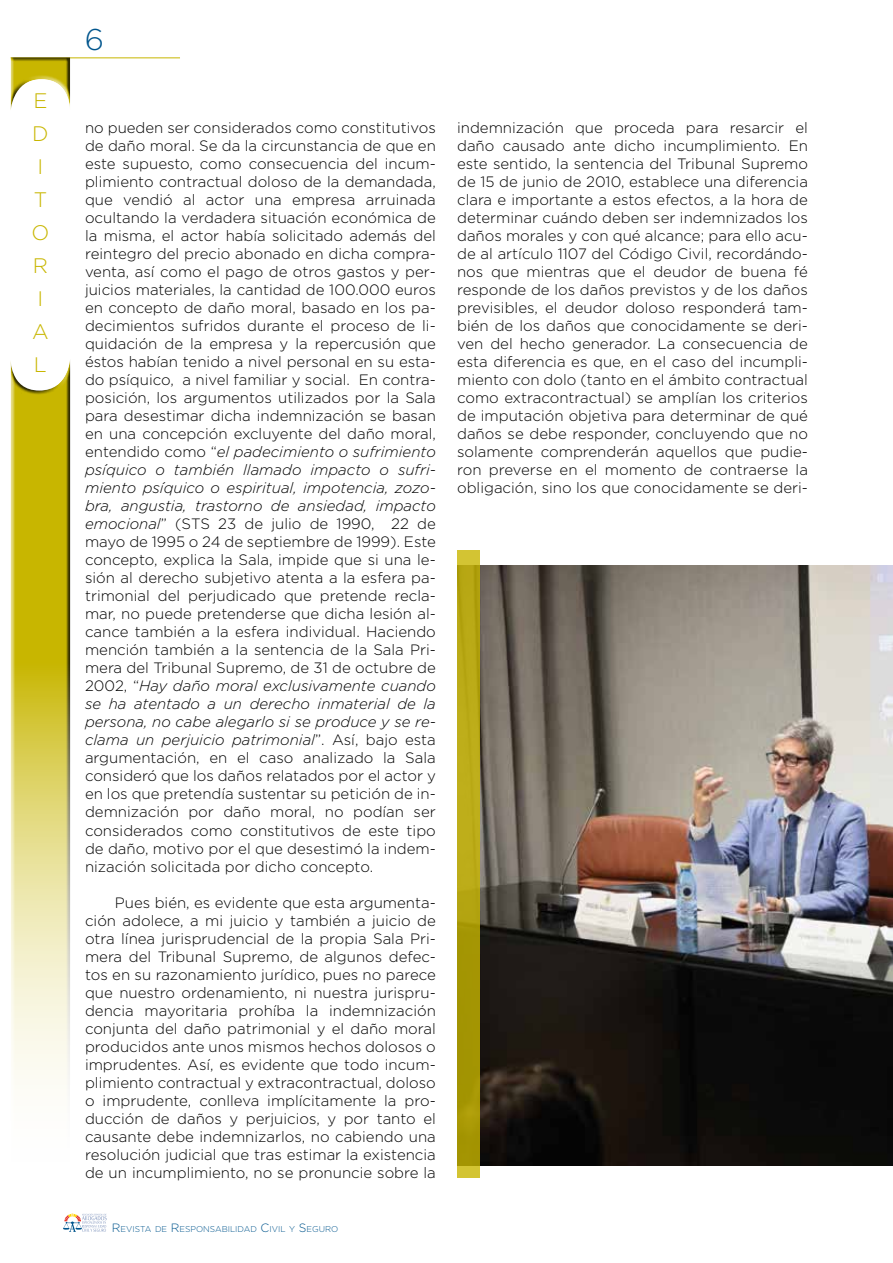
<style>
.page{position:relative;width:893px;height:1263px;background:#fff}
.page>*{position:absolute;margin:0;border:0;box-sizing:border-box;transform-origin:0 0}
.t1{font:300 30px "Gotham";color:#00558d}
.t2{font:300 21px/33px "Gotham";color:#c8b600}
.t3{font:300 15px/18px "Gotham";color:#000;text-align:justify}
.t4{font:300 8.4px "Gotham";color:#00558d}
.s1{font-style:italic}
.s2{font-size:12px}
</style>
<div class="page">
<svg style="left:63px;top:1213px;width:44px;height:19px"></svg>
<hr style="left:11px;top:57px;width:169px;height:1px;background:#c8b600">
<div style="left:10px;top:56px;width:63px;height:59px;background:#000;opacity:.75"></div>
<div style="left:9px;top:355px;width:62px;height:841px;background:#000;opacity:.75"></div>
<img style="left:480px;top:565px;width:413px;height:600px">
<svg style="left:457px;top:550px;width:23px;height:628px;background:#b2a20f"></svg>
<h2 class="t2" style="left:31px;top:84px;width:19px">E<br>D<br>I<br>T<br>O<br>R<br>I<br>A<br>L</h2>
<h1 class="t1" style="left:85px;top:21px;width:21px">6</h1>
<p class="t3" style="left:85px;top:118px;width:352px">no pueden ser considerados como constitutivos de daño moral. Se da la circunstancia de que en este supuesto, como consecuencia del incum&shy;plimiento contractual doloso de la demandada, que vendió al actor una empresa arruinada ocultando la verdadera situación económica de la misma, el actor había solicitado además del reintegro del precio abonado en dicha compra&shy;venta, así como el pago de otros gastos y per&shy;juicios materiales, la cantidad de 100.000 euros en concepto de daño moral, basado en los pa&shy;decimientos sufridos durante el proceso de li&shy;quidación de la empresa y la repercusión que éstos habían tenido a nivel personal en su esta&shy;do psíquico, a nivel familiar y social. En contra&shy;posición, los argumentos utilizados por la Sala para desestimar dicha indemnización se basan en una concepción excluyente del daño moral, entendido como “<span class="s1">el padecimiento o sufrimiento psíquico o también llamado impacto o sufri&shy;miento psíquico o espiritual, impotencia, zozo&shy;bra, angustia, trastorno de ansiedad, impacto emocional</span>” (STS 23 de julio de 1990, 22 de mayo de 1995 o 24 de septiembre de 1999). Este concepto, explica la Sala, impide que si una le&shy;sión al derecho subjetivo atenta a la esfera pa&shy;trimonial del perjudicado que pretende recla&shy;mar, no puede pretenderse que dicha lesión al&shy;cance también a la esfera individual. Haciendo mención también a la sentencia de la Sala Pri&shy;mera del Tribunal Supremo, de 31 de octubre de 2002, “<span class="s1">Hay daño moral exclusivamente cuando se ha atentado a un derecho inmaterial de la persona, no cabe alegarlo si se produce y se re&shy;clama un perjuicio patrimonial</span>”. Así, bajo esta argumentación, en el caso analizado la Sala consideró que los daños relatados por el actor y en los que pretendía sustentar su petición de in&shy;demnización por daño moral, no podían ser considerados como constitutivos de este tipo de daño, motivo por el que desestimó la indem&shy;nización solicitada por dicho concepto.</p>
<p class="t3" style="left:85px;top:893px;width:352px;text-indent:30px">Pues bién, es evidente que esta argumenta&shy;ción adolece, a mi juicio y también a juicio de otra línea jurisprudencial de la propia Sala Pri&shy;mera del Tribunal Supremo, de algunos defec&shy;tos en su razonamiento jurídico, pues no parece que nuestro ordenamiento, ni nuestra jurispru&shy;dencia mayoritaria prohíba la indemnización conjunta del daño patrimonial y el daño moral producidos ante unos mismos hechos dolosos o imprudentes. Así, es evidente que todo incum&shy;plimiento contractual y extracontractual, doloso o imprudente, conlleva implícitamente la pro&shy;ducción de daños y perjuicios, y por tanto el causante debe indemnizarlos, no cabiendo una resolución judicial que tras estimar la existencia de un incumplimiento, no se pronuncie sobre la</p>
<p class="t4" style="left:112px;top:1223px;width:228px"><span class="s2">R</span>EVISTA DE <span class="s2">R</span>ESPONSABILIDAD <span class="s2">C</span>IVIL Y <span class="s2">S</span>EGURO</p>
<p class="t3" style="left:457px;top:118px;width:352px">indemnización que proceda para resarcir el daño causado ante dicho incumplimiento. En este sentido, la sentencia del Tribunal Supremo de 15 de junio de 2010, establece una diferencia clara e importante a estos efectos, a la hora de determinar cuándo deben ser indemnizados los daños morales y con qué alcance; para ello acu&shy;de al artículo 1107 del Código Civil, recordándo&shy;nos que mientras que el deudor de buena fé responde de los daños previstos y de los daños previsibles, el deudor doloso responderá tam&shy;bién de los daños que conocidamente se deri&shy;ven del hecho generador. La consecuencia de esta diferencia es que, en el caso del incumpli&shy;miento con dolo (tanto en el ámbito contractual como extracontractual) se amplían los criterios de imputación objetiva para determinar de qué daños se debe responder, concluyendo que no solamente comprenderán aquellos que pudie&shy;ron preverse en el momento de contraerse la obligación, sino los que conocidamente se deri-</p>
</div>
